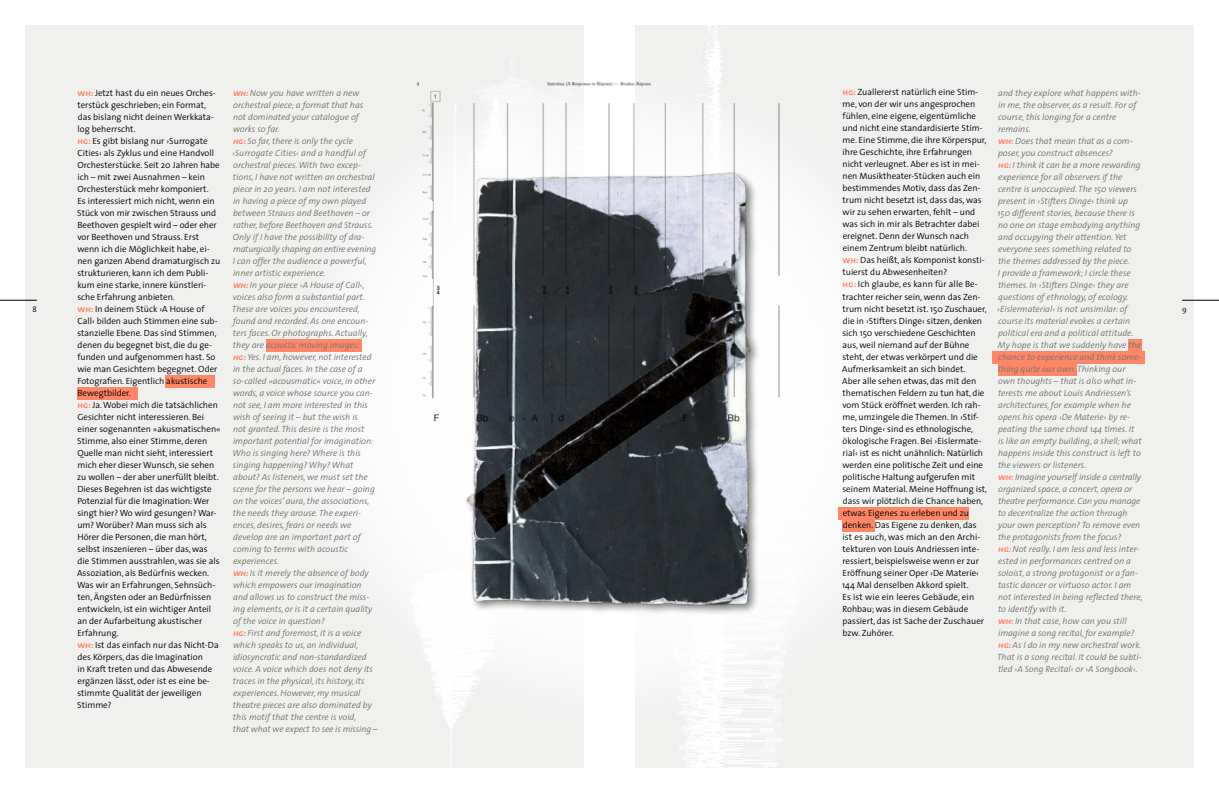
<style>
.page{position:relative;width:1219px;height:794px;background:#fff}
.page>*{position:absolute;margin:0;border:0;box-sizing:border-box;transform-origin:0 0}
.t1{font:italic 300 9px/12px "The Sans";color:#777470}
.t2{font:300 9px/12px "The Sans";color:#000}
.t3{font:300 8px "The Sans";color:#000}
.s1{font-family:"The Sans Bold Caps";font-weight:400;color:#ff8768}
</style>
<div class="page">
<div style="left:635px;top:26px;width:558px;height:742px;background:#f0f0ef"></div>
<div style="left:26px;top:26px;width:558px;height:742px;background:#f0f0ef"></div>
<hr style="left:0;top:300px;width:37px;height:1px;background:#000">
<hr style="left:1182px;top:300px;width:37px;height:1px;background:#000">
<div style="left:286px;top:72px;width:648px;height:648px;background:#f8f8f8;border-radius:50%"></div>
<img style="left:635px;top:25px;width:125px;height:40px">
<img style="left:679px;top:519px;width:245px;height:249px">
<img style="left:431px;top:666px;width:43px;height:85px">
<img style="left:416px;top:65px;width:393px;height:563px">
<div style="left:165px;top:376px;width:50px;height:12px;background:#ff8768"></div>
<div style="left:266px;top:339px;width:96px;height:12px;background:#ff8768"></div>
<div style="left:77px;top:388px;width:61px;height:12px;background:#ff8768"></div>
<div style="left:838px;top:507px;width:131px;height:12px;background:#ff8768"></div>
<div style="left:1128px;top:339px;width:14px;height:12px;background:#ff8768"></div>
<div style="left:842px;top:519px;width:33px;height:12px;background:#ff8768"></div>
<div style="left:992px;top:351px;width:152px;height:12px;background:#ff8768"></div>
<div style="left:998px;top:363px;width:79px;height:12px;background:#ff8768"></div>
<p class="t1" style="left:232px;top:86px;width:147px"><span class="s1">wh:</span> Now you have written a new orchestral piece; a format that has<br>not dominated your catalogue of works so far.<br><span class="s1">hg:</span> So far, there is only the cycle ›Surrogate Cities‹ and a handful of orchestral pieces. With two excep&shy;tions, I have not written an orchestral piece in 20 years. I am not interested in having a piece of my own played between Strauss and Beethoven – or rather, before Beethoven and Strauss.<br>Only if I have the possibility of dra&shy;maturgically shaping an entire evening I can offer the audience a powerful, inner artistic experience.<br><span class="s1">wh:</span> In your piece ›A House of Call‹, voices also form a substantial part.<br>These are voices you encountered, found and recorded. As one encoun&shy;ters faces. Or photographs. Actually, they are acoustic moving images.<br><span class="s1">hg:</span> Yes. I am, however, not interested in the actual faces. In the case of a so-called »acousmatic« voice, in other words, a voice whose source you can&shy;not see, I am more interested in this wish of seeing it – but the wish is<br>not granted. This desire is the most important potential for imagination:<br>Who is singing here? Where is this singing happening? Why? What about? As listeners, we must set the scene for the persons we hear – going on the voices’ aura, the associations, the needs they arouse. The experi&shy;ences, desires, fears or needs we develop are an important part of coming to terms with acoustic experiences.<br><span class="s1">wh:</span> Is it merely the absence of body which empowers our imagination and allows us to construct the miss&shy;ing elements, or is it a certain quality of the voice in question?<br><span class="s1">hg:</span> First and foremost, it is a voice which speaks to us, an individual, idiosyncratic and non-standardized voice. A voice which does not deny its traces in the physical, its history, its experiences. However, my musical theatre pieces are also dominated by this motif that the centre is void,<br>that what we expect to see is missing –</p>
<p class="t2" style="left:842px;top:86px;width:146px"><span class="s1">hg:</span> Zuallererst natürlich eine Stim&shy;me, von der wir uns angesprochen fühlen, eine eigene, eigentümliche und nicht eine standardisierte Stim&shy;me. Eine Stimme, die ihre Körperspur, ihre Geschichte, ihre Erfahrungen nicht verleugnet. Aber es ist in mei&shy;nen Musiktheater-Stücken auch ein bestimmendes Motiv, dass das Zen&shy;trum nicht besetzt ist, dass das, was wir zu sehen erwarten, fehlt – und was sich in mir als Betrachter dabei ereignet. Denn der Wunsch nach einem Zentrum bleibt natürlich.<br><span class="s1">wh:</span> Das heißt, als Komponist konsti&shy;tuierst du Abwesenheiten?<br><span class="s1">hg:</span> Ich glaube, es kann für alle Be&shy;trachter reicher sein, wenn das Zen&shy;trum nicht besetzt ist. 150 Zuschauer, die in ›Stifters Dinge‹ sitzen, denken sich 150 verschiedene Geschichten aus, weil niemand auf der Bühne steht, der etwas verkörpert und die Aufmerksamkeit an sich bindet.<br>Aber alle sehen etwas, das mit den thematischen Feldern zu tun hat, die vom Stück eröffnet werden. Ich rah&shy;me, umzingele die Themen. In ›Stif&shy;ters Dinge‹ sind es ethnologische, ökologische Fragen. Bei ›Eislermate&shy;rial‹ ist es nicht unähnlich: Natürlich werden eine politische Zeit und eine politische Haltung aufgerufen mit seinem Material. Meine Hoffnung ist, dass wir plötzlich die Chance haben, etwas Eigenes zu erleben und zu denken. Das Eigene zu denken, das ist es auch, was mich an den Archi&shy;tekturen von Louis Andriessen inte&shy;ressiert, beispielsweise wenn er zur Eröffnung seiner Oper ›De Materie‹ 144 Mal denselben Akkord spielt.<br>Es ist wie ein leeres Gebäude, ein Rohbau; was in diesem Gebäude passiert, das ist Sache der Zuschauer bzw. Zuhörer.</p>
<p class="t2" style="left:77px;top:87px;width:145px"><span class="s1">wh:</span> Jetzt hast du ein neues Orches&shy;terstück geschrieben; ein Format, das bislang nicht deinen Werkkata&shy;log beherrscht.<br><span class="s1">hg:</span> Es gibt bislang nur ›Surrogate<br>Cities‹ als Zyklus und eine Handvoll<br>Orchesterstücke. Seit 20 Jahren habe ich – mit zwei Ausnahmen – kein<br>Orchesterstück mehr komponiert.<br>Es interessiert mich nicht, wenn ein<br>Stück von mir zwischen Strauss und<br>Beethoven gespielt wird – oder eher vor Beethoven und Strauss. Erst wenn ich die Möglichkeit habe, ei&shy;nen ganzen Abend dramaturgisch zu strukturieren, kann ich dem Publi&shy;kum eine starke, innere künstleri&shy;sche Erfahrung anbieten.<br><span class="s1">wh:</span> In deinem Stück ›A House of<br>Call‹ bilden auch Stimmen eine sub&shy;stanzielle Ebene. Das sind Stimmen, denen du begegnet bist, die du ge&shy;funden und aufgenommen hast. So wie man Gesichtern begegnet. Oder<br>Fotografien. Eigentlich akustische<br>Bewegtbilder.<br><span class="s1">hg:</span> Ja. Wobei mich die tatsächlichen<br>Gesichter nicht interessieren. Bei einer sogenannten »akusmatischen«<br>Stimme, also einer Stimme, deren<br>Quelle man nicht sieht, interessiert mich eher dieser Wunsch, sie sehen zu wollen – der aber unerfüllt bleibt.<br>Dieses Begehren ist das wichtigste<br>Potenzial für die Imagination: Wer singt hier? Wo wird gesungen? War&shy;um? Worüber? Man muss sich als<br>Hörer die Personen, die man hört, selbst inszenieren – über das, was die Stimmen ausstrahlen, was sie als<br>Assoziation, als Bedürfnis wecken.<br>Was wir an Erfahrungen, Sehnsüch&shy;ten, Ängsten oder an Bedürfnissen entwickeln, ist ein wichtiger Anteil an der Aufarbeitung akustischer<br>Erfahrung.<br><span class="s1">wh:</span> Ist das einfach nur das Nicht-Da des Körpers, das die Imagination<br>in Kraft treten und das Abwesende ergänzen lässt, oder ist es eine be&shy;stimmte Qualität der jeweiligen<br>Stimme?</p>
<p class="t1" style="left:997px;top:87px;width:147px">and they explore what happens with&shy;in me, the observer, as a result. For of course, this longing for a centre remains.<br><span class="s1">wh:</span> Does that mean that as a com&shy;poser, you construct absences?<br><span class="s1">hg:</span> I think it can be a more rewarding experience for all observers if the centre is unoccupied. The 150 viewers present in ›Stifters Dinge‹ think up<br>150 different stories, because there is no one on stage embodying anything and occupying their attention. Yet everyone sees something related to the themes addressed by the piece.<br>I provide a framework; I circle these themes. In ›Stifters Dinge‹ they are questions of ethnology, of ecology. ›Eislermaterial‹ is not unsimilar: of course its material evokes a certain political era and a political attitude.<br>My hope is that we suddenly have the chance to experience and think some&shy;thing quite our own. Thinking our own thoughts – that is also what in&shy;terests me about Louis Andriessen’s architectures, for example when he opens his opera ›De Materie‹ by re&shy;peating the same chord 144 times. It<br>is like an empty building, a shell; what happens inside this construct is left to the viewers or listeners.<br><span class="s1">wh:</span> Imagine yourself inside a centrally organized space, a concert, opera or theatre performance. Can you manage to decentralize the action through your own perception? To remove even the protagonists from the focus?<br><span class="s1">hg:</span> Not really. I am less and less inter&shy;ested in performances centred on a soloist, a strong protagonist or a fan&shy;tastic dancer or virtuoso actor. I am not interested in being reflected there, to identify with it.<br><span class="s1">wh:</span> In that case, how can you still imagine a song recital, for example? <span class="s1">hg:</span> As I do in my new orchestral work.<br>That is a song recital. It could be subti&shy;tled ›A Song Recital‹ or ›A Songbook‹.</p>
<p class="t3" style="left:32px;top:303px;width:6px">8</p>
<p class="t3" style="left:1182px;top:303px;width:6px">9</p>
</div>
